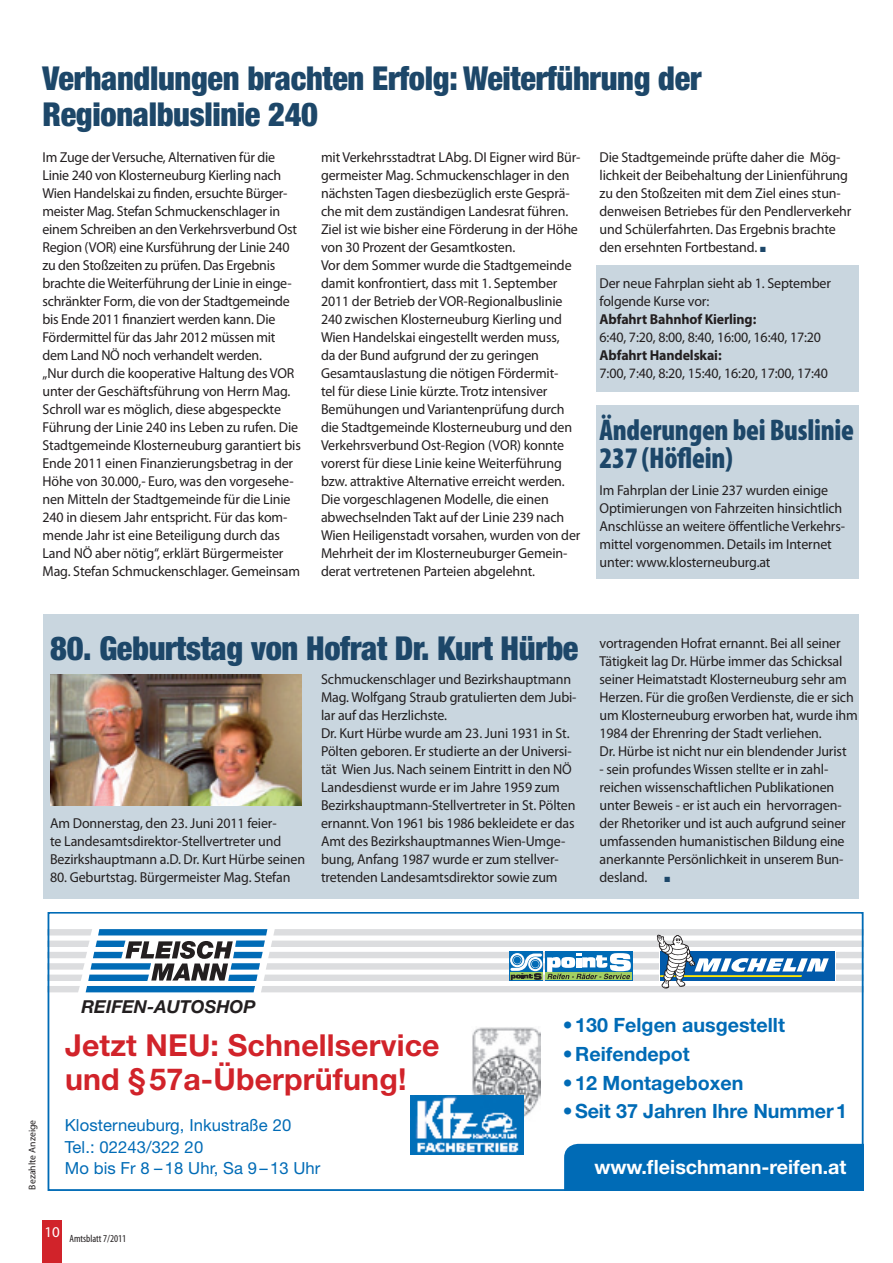
<style>
.page{position:relative;width:893px;height:1263px;background:#fff}
.page>*{position:absolute;margin:0;border:0;box-sizing:border-box;transform-origin:0 0}
.t1{font:900 condensed 33px/36px "Helvetica Neue";letter-spacing:-.01em;color:#1d4769}
.t2{font:700 30.3px/34.8px "Helvetica Neue";letter-spacing:.005em;color:#d1232a}
.t3{font:900 condensed 30px/28.5px "Myriad Pro";letter-spacing:-.01em;color:#1d4769}
.t4{font:700 19.65px "Helvetica Neue";color:#006bb6}
.t5{font:700 19.65px "Helvetica Neue";color:#fff}
.t6{font:italic 700 17.85px "Helvetica Neue";color:#231f20}
.t7{font:16.65px/21.1px "Helvetica Neue";letter-spacing:.005em;color:#006bb6}
.t8{font:15px "Myriad Pro";color:#fff}
.t9{font:14.4px/18px "Myriad Pro";letter-spacing:-.01em;color:#231f20}
.t10{font:700 14.4px "Myriad Pro";letter-spacing:-.01em;color:#231f20}
.t11{font:condensed 10.5px "Myriad Pro";color:#231f20}
.t12{font:9.75px "Myriad Pro";color:#231f20}
.s1{color:#1d4769}
.s2{font-weight:400}
</style>
<div class="page">
<div style="left:42px;top:1220px;width:20px;height:43px;background:#d1232a"></div>
<div style="left:43px;top:614px;width:816px;height:285px;background:#c9d6df"></div>
<div style="left:596px;top:266px;width:263px;height:126px;background:#c9d6df"></div>
<div style="left:596px;top:405px;width:263px;height:173px;background:#c9d6df"></div>
<img style="left:50px;top:675px;width:252px;height:130px">
<div style="left:564px;top:1144px;width:297px;height:44px;background:#006bb6"></div>
<div style="left:48px;top:912px;width:816px;height:279px;border:2px solid #006bb6"></div>
<svg style="left:48px;top:929px;width:816px;height:63px"></svg>
<img style="left:472px;top:1027px;width:68px;height:94px">
<img style="left:411px;top:1095px;width:112px;height:59px">
<h1 class="t1" style="left:43px;top:60px;width:660px">Verhandlungen brachten Erfolg: Weiterführung der<br>Regionalbuslinie 240</h1>
<p class="t9" style="left:43px;top:148px;width:260px">Im Zuge der Versuche, Alternativen für die Linie 240 von Klosterneuburg Kierling nach Wien Handelskai zu finden, ersuchte Bürger&shy;meister Mag. Stefan Schmuckenschlager in einem Schreiben an den Verkehrsverbund Ost Region (VOR) eine Kursführung der Linie 240 zu den Stoßzeiten zu prüfen. Das Ergebnis brachte die Weiterführung der Linie in einge&shy;schränkter Form, die von der Stadtgemeinde bis Ende 2011 finanziert werden kann. Die Fördermittel für das Jahr 2012 müssen mit dem Land NÖ noch verhandelt werden.<br>„Nur durch die kooperative Haltung des VOR unter der Geschäftsführung von Herrn Mag.<br>Schroll war es möglich, diese abgespeckte Führung der Linie 240 ins Leben zu rufen. Die Stadtgemeinde Klosterneuburg garantiert bis Ende 2011 einen Finanzierungsbetrag in der Höhe von 30.000,- Euro, was den vorgesehe&shy;nen Mitteln der Stadtgemeinde für die Linie 240 in diesem Jahr entspricht. Für das kom&shy;mende Jahr ist eine Beteiligung durch das Land NÖ aber nötig“, erklärt Bürgermeister Mag. Stefan Schmuckenschlager. Gemeinsam</p>
<p class="t9" style="left:321px;top:148px;width:261px">mit Verkehrsstadtrat LAbg. DI Eigner wird Bür&shy;germeister Mag. Schmuckenschlager in den nächsten Tagen diesbezüglich erste Gesprä&shy;che mit dem zuständigen Landesrat führen.<br>Ziel ist wie bisher eine Förderung in der Höhe von 30 Prozent der Gesamtkosten.<br>Vor dem Sommer wurde die Stadtgemeinde damit konfrontiert, dass mit 1. September 2011 der Betrieb der VOR-Regionalbuslinie 240 zwischen Klosterneuburg Kierling und Wien Handelskai eingestellt werden muss,<br>da der Bund aufgrund der zu geringen Gesamtauslastung die nötigen Fördermit-<br>tel für diese Linie kürzte. Trotz intensiver Bemühungen und Variantenprüfung durch die Stadtgemeinde Klosterneuburg und den Verkehrsverbund Ost-Region (VOR) konnte vorerst für diese Linie keine Weiterführung bzw. attraktive Alternative erreicht werden.<br>Die vorgeschlagenen Modelle, die einen abwechselnden Takt auf der Linie 239 nach Wien Heiligenstadt vorsahen, wurden von der Mehrheit der im Klosterneuburger Gemein&shy;derat vertretenen Parteien abgelehnt.</p>
<p class="t9" style="left:600px;top:148px;width:253px">Die Stadtgemeinde prüfte daher die Mög&shy;lichkeit der Beibehaltung der Linienführung zu den Stoßzeiten mit dem Ziel eines stun&shy;denweisen Betriebes für den Pendlerverkehr und Schülerfahrten. Das Ergebnis brachte den ersehnten Fortbestand. <span class="s1">■</span></p>
<p class="t9" style="left:600px;top:274px;width:233px">Der neue Fahrplan sieht ab 1. September folgende Kurse vor:</p>
<p class="t10" style="left:600px;top:310px;width:158px">Abfahrt Bahnhof Kierling:</p>
<p class="t9" style="left:600px;top:328px;width:223px">6:40, 7:20, 8:00, 8:40, 16:00, 16:40, 17:20</p>
<p class="t10" style="left:600px;top:346px;width:124px">Abfahrt Handelskai:</p>
<p class="t9" style="left:600px;top:364px;width:230px">7:00, 7:40, 8:20, 15:40, 16:20, 17:00, 17:40</p>
<h3 class="t3" style="left:600px;top:416px;width:256px">Änderungen bei Buslinie<br>237 (Höflein)</h3>
<p class="t9" style="left:600px;top:481px;width:247px">Im Fahrplan der Linie 237 wurden einige Optimierungen von Fahrzeiten hinsichtlich Anschlüsse an weitere öffentliche Verkehrs&shy;mittel vorgenommen. Details im Internet unter: www.klosterneuburg.at</p>
<h1 class="t1" style="left:50px;top:630px;width:530px">80. Geburtstag von Hofrat Dr. Kurt Hürbe</h1>
<p class="t9" style="left:50px;top:814px;width:256px">Am Donnerstag, den 23. Juni 2011 feier-<br>te Landesamtsdirektor-Stellvertreter und<br>Bezirkshauptmann a.D. Dr. Kurt Hürbe seinen</p>
<p class="t9" style="left:50px;top:868px;width:242px">80. Geburtstag. Bürgermeister Mag. Stefan</p>
<p class="t9" style="left:321px;top:670px;width:257px">Schmuckenschlager und Bezirkshauptmann Mag. Wolfgang Straub gratulierten dem Jubi&shy;lar auf das Herzlichste.<br>Dr. Kurt Hürbe wurde am 23. Juni 1931 in St.<br>Pölten geboren. Er studierte an der Universi&shy;tät Wien Jus. Nach seinem Eintritt in den NÖ Landesdienst wurde er im Jahre 1959 zum Bezirkshauptmann-Stellvertreter in St. Pölten ernannt. Von 1961 bis 1986 bekleidete er das Amt des Bezirkshauptmannes Wien-Umge&shy;bung, Anfang 1987 wurde er zum stellver&shy;tretenden Landesamtsdirektor sowie zum</p>
<p class="t9" style="left:600px;top:634px;width:260px">vortragenden Hofrat ernannt. Bei all seiner Tätigkeit lag Dr. Hürbe immer das Schicksal seiner Heimatstadt Klosterneuburg sehr am Herzen. Für die großen Verdienste, die er sich um Klosterneuburg erworben hat, wurde ihm 1984 der Ehrenring der Stadt verliehen.<br>Dr. Hürbe ist nicht nur ein blendender Jurist</p>
<p class="t9" style="left:600px;top:760px;width:248px">- sein profundes Wissen stellte er in zahl&shy;reichen wissenschaftlichen Publikationen unter Beweis - er ist auch ein hervorragen&shy;der Rhetoriker und ist auch aufgrund seiner umfassenden humanistischen Bildung eine anerkannte Persönlichkeit in unserem Bun&shy;desland. <span class="s1">■</span></p>
<p class="t12" style="left:26px;top:1189px;width:71px;rotate:-90deg">Bezahlte Anzeige</p>
<p class="t6" style="left:81px;top:995px;width:176px">REIFEN-AUTOSHOP</p>
<h2 class="t2" style="left:65px;top:1027px;width:376px">Jetzt NEU: Schnellservice und § 57a-Überprüfung!</h2>
<p class="t7" style="left:65px;top:1114px;width:257px">Klosterneuburg, Inkustraße 20<br>Tel.: 02243/322 20<br>Mo bis Fr 8 – 18 Uhr, Sa 9 – 13 Uhr</p>
<p class="t8" style="left:44px;top:1223px;width:17px">10</p>
<p class="t11" style="left:70px;top:1232px;width:58px">Amtsblatt 7/2011</p>
<h3 class="t4" style="left:563px;top:1013px;width:224px"><span class="s2">•</span> 130 Felgen ausgestellt</h3>
<h3 class="t4" style="left:563px;top:1042px;width:128px"><span class="s2">•</span> Reifendepot</h3>
<h3 class="t4" style="left:563px;top:1070px;width:182px"><span class="s2">•</span> 12 Montageboxen</h3>
<h3 class="t4" style="left:563px;top:1099px;width:286px"><span class="s2">•</span> Seit 37 Jahren Ihre Nummer 1</h3>
<h3 class="t5" style="left:594px;top:1154px;width:253px">www.fleischmann-reifen.at</h3>
</div>
